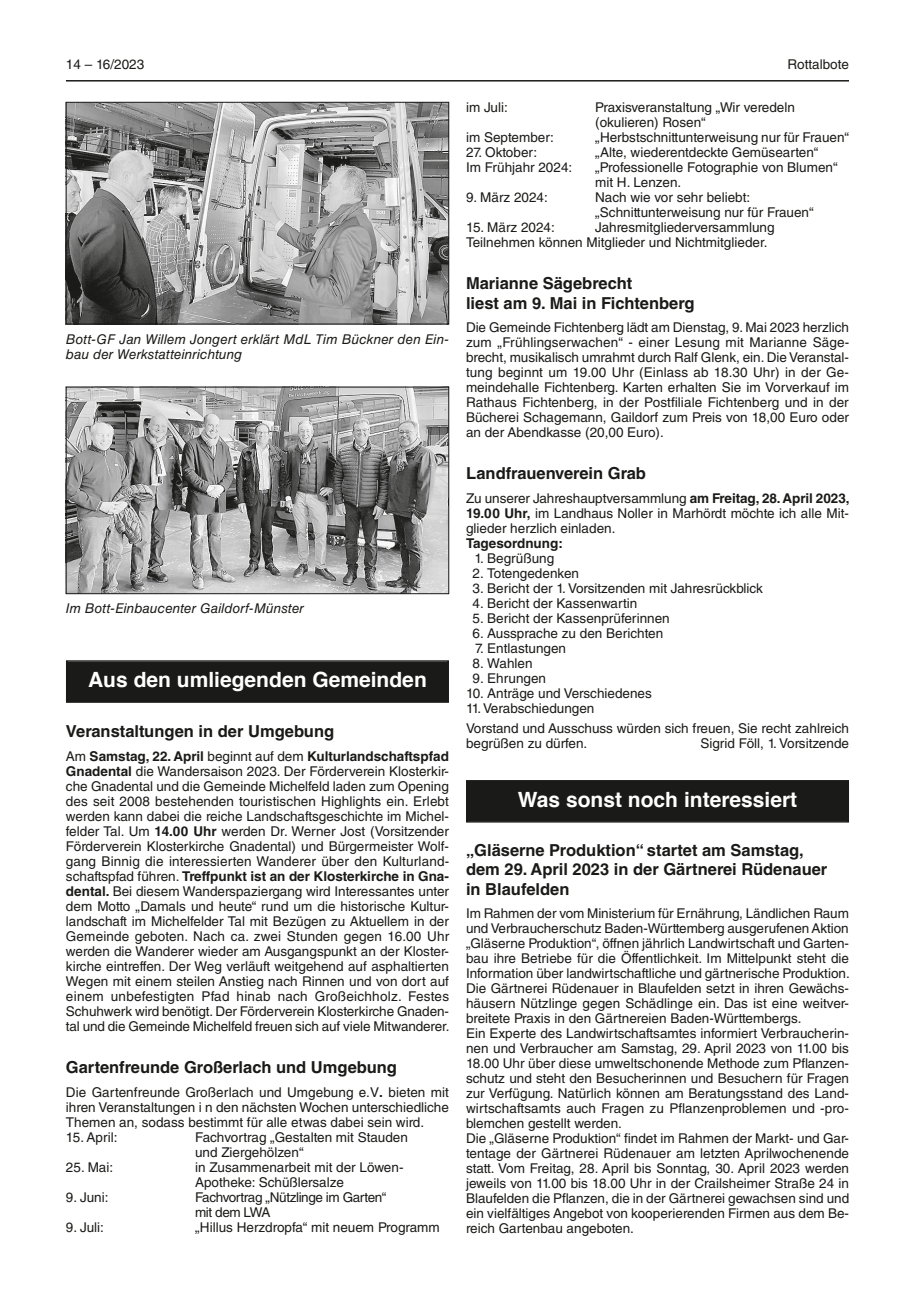
<style>
.page{position:relative;width:915px;height:1297px;background:#fff}
.page>*{position:absolute;margin:0;border:0;box-sizing:border-box;transform-origin:0 0}
.t1{font:700 21px "Helvetica";color:#fff}
.t2{font:700 16.5px/19.5px "Helvetica LT Std";color:#1a1a18}
.t3{font:13.5px/15px "Helvetica LT Std";color:#1a1a18}
.t4{font:italic 13.5px/15px "Helvetica LT Std";letter-spacing:.005em;color:#1a1a18}
.t5{font:13.5px/15px "Helvetica LT Std";letter-spacing:-.03em;color:#1a1a18}
.t6{font:700 13.5px "Helvetica LT Std";color:#1a1a18}
.s1{font-weight:700}
</style>
<div class="page">
<hr style="left:66px;top:80px;width:782px;height:2px;background:#1a1a18">
<img style="left:68px;top:104px;width:379px;height:218px">
<div style="left:66px;top:102px;width:383px;height:222px;border:1px solid #1a1a18"></div>
<img style="left:68px;top:389px;width:379px;height:203px">
<div style="left:66px;top:387px;width:383px;height:207px;border:1px solid #1a1a18"></div>
<div style="left:67px;top:662px;width:380px;height:39px;background:#1a1a18"></div>
<div style="left:66px;top:660px;width:383px;height:43px;border:2px solid #1a1a18"></div>
<div style="left:467px;top:781px;width:380px;height:40px;background:#1a1a18"></div>
<div style="left:466px;top:780px;width:382px;height:42px;border:2px solid #1a1a18"></div>
<p class="t3" style="left:66px;top:57px;width:80px">14 – 16/2023</p>
<p class="t3" style="left:787px;top:57px;width:63px">Rottalbote</p>
<p class="t4" style="left:66px;top:331px;width:384px">Bott-GF Jan Willem Jongert erklärt MdL Tim Bückner den Ein&shy;bau der Werkstatteinrichtung</p>
<p class="t4" style="left:66px;top:601px;width:239px">Im Bott-Einbaucenter Gaildorf-Münster</p>
<h1 class="t1" style="left:88px;top:663px;width:340px">Aus den umliegenden Gemeinden</h1>
<p class="t2" style="left:66px;top:721px;width:269px">Veranstaltungen in der Umgebung</p>
<p class="t3" style="left:66px;top:748px;width:385px;text-align:justify">Am <span class="s1">Samstag, 22. April</span> beginnt auf dem <span class="s1">Kulturlandschaftspfad Gnadental</span> die Wandersaison 2023. Der Förderverein Klosterkir&shy;che Gnadental und die Gemeinde Michelfeld laden zum Opening des seit 2008 bestehenden touristischen Highlights ein. Erlebt werden kann dabei die reiche Landschaftsgeschichte im Michel&shy;felder Tal. Um <span class="s1">14.00 Uhr</span> werden Dr. Werner Jost (Vorsitzender Förderverein Klosterkirche Gnadental) und Bürgermeister Wolf&shy;gang Binnig die interessierten Wanderer über den Kulturland&shy;schaftspfad führen. <span class="s1">Treffpunkt ist an der Klosterkirche in Gna&shy;dental.</span> Bei diesem Wanderspaziergang wird Interessantes unter dem Motto „Damals und heute“ rund um die historische Kultur&shy;landschaft im Michelfelder Tal mit Bezügen zu Aktuellem in der Gemeinde geboten. Nach ca. zwei Stunden gegen 16.00 Uhr werden die Wanderer wieder am Ausgangspunkt an der Kloster&shy;kirche eintreffen. Der Weg verläuft weitgehend auf asphaltierten Wegen mit einem steilen Anstieg nach Rinnen und von dort auf einem unbefestigten Pfad hinab nach Großeichholz. Festes Schuhwerk wird benötigt. Der Förderverein Klosterkirche Gnaden&shy;tal und die Gemeinde Michelfeld freuen sich auf viele Mitwanderer.</p>
<p class="t2" style="left:66px;top:1057px;width:332px">Gartenfreunde Großerlach und Umgebung</p>
<p class="t3" style="left:66px;top:1084px;width:384px;text-align:justify">Die Gartenfreunde Großerlach und Umgebung e.V<span class="s1">.</span> bieten mit ihren Veranstaltungen i n den nächsten Wochen unterschiedliche Themen an, sodass bestimmt für alle etwas dabei sein wird.</p>
<p class="t3" style="left:66px;top:1129px;width:53px">15. April:</p>
<p class="t3" style="left:195px;top:1129px;width:214px">Fachvortrag „Gestalten mit Stauden und Ziergehölzen“</p>
<p class="t3" style="left:66px;top:1159px;width:49px">25. Mai:</p>
<p class="t3" style="left:195px;top:1159px;width:210px">in Zusammenarbeit mit der Löwen-<br>Apotheke: Schüßlersalze</p>
<p class="t3" style="left:66px;top:1189px;width:44px">9. Juni:</p>
<p class="t5" style="left:195px;top:1189px;width:193px">Fachvortrag „Nützlinge im Garten“ mit dem LWA</p>
<p class="t3" style="left:66px;top:1219px;width:39px">9. Juli:</p>
<p class="t3" style="left:195px;top:1219px;width:246px">„Hillus Herzdropfa“ mit neuem Programm</p>
<p class="t3" style="left:466px;top:99px;width:43px">im Juli:</p>
<p class="t3" style="left:595px;top:99px;width:201px">Praxisveranstaltung „Wir veredeln (okulieren) Rosen“</p>
<p class="t3" style="left:466px;top:129px;width:89px">im September:</p>
<p class="t3" style="left:595px;top:129px;width:255px">„Herbstschnittunterweisung nur für Frauen“</p>
<p class="t3" style="left:466px;top:144px;width:73px">27. Oktober:</p>
<p class="t3" style="left:595px;top:144px;width:225px">„Alte, wiederentdeckte Gemüsearten“</p>
<p class="t3" style="left:466px;top:159px;width:108px">Im Frühjahr 2024:</p>
<p class="t3" style="left:595px;top:159px;width:244px">„Professionelle Fotographie von Blumen“ mit H. Lenzen.</p>
<p class="t3" style="left:466px;top:189px;width:83px">9. März 2024:</p>
<p class="t3" style="left:595px;top:189px;width:220px">Nach wie vor sehr beliebt: „Schnittunterweisung nur für Frauen“</p>
<p class="t3" style="left:466px;top:219px;width:90px">15. März 2024:</p>
<p class="t3" style="left:466px;top:219px;width:310px;text-indent:129px">Jahresmitgliederversammlung<br>Teilnehmen können Mitglieder und Nichtmitglieder.</p>
<p class="t2" style="left:466px;top:273px;width:230px">Marianne Sägebrecht<br>liest am 9. Mai in Fichtenberg</p>
<p class="t3" style="left:466px;top:320px;width:384px;text-align:justify">Die Gemeinde Fichtenberg lädt am Dienstag, 9. Mai 2023 herzlich zum „Frühlingserwachen“ - einer Lesung mit Marianne Säge&shy;brecht, musikalisch umrahmt durch Ralf Glenk, ein. Die Veranstal&shy;tung beginnt um 19.00 Uhr (Einlass ab 18.30 Uhr) in der Ge&shy;meindehalle Fichtenberg. Karten erhalten Sie im Vorverkauf im Rathaus Fichtenberg, in der Postfiliale Fichtenberg und in der Bücherei Schagemann, Gaildorf zum Preis von 18,00 Euro oder an der Abendkasse (20,00 Euro).</p>
<p class="t2" style="left:466px;top:464px;width:181px">Landfrauenverein Grab</p>
<p class="t3" style="left:466px;top:491px;width:385px;text-align:justify">Zu unserer Jahreshauptversammlung <span class="s1">am Freitag, 28. April 2023, 19.00 Uhr,</span> im Landhaus Noller in Marhördt möchte ich alle Mit&shy;glieder herzlich einladen.</p>
<p class="t6" style="left:466px;top:535px;width:98px">Tagesordnung:</p>
<p class="t3" style="left:474px;top:551px;width:81px">1. Begrüßung</p>
<p class="t3" style="left:472px;top:566px;width:108px">2. Totengedenken</p>
<p class="t3" style="left:472px;top:581px;width:292px">3. Bericht der 1. Vorsitzenden mit Jahresrückblick</p>
<p class="t3" style="left:472px;top:596px;width:166px">4. Bericht der Kassenwartin</p>
<p class="t3" style="left:472px;top:611px;width:198px">5. Bericht der Kassenprüferinnen</p>
<p class="t3" style="left:472px;top:626px;width:192px">6. Aussprache zu den Berichten</p>
<p class="t3" style="left:475px;top:641px;width:92px">7. Entlastungen</p>
<p class="t3" style="left:472px;top:656px;width:61px">8. Wahlen</p>
<p class="t3" style="left:472px;top:671px;width:75px">9. Ehrungen</p>
<p class="t3" style="left:466px;top:686px;width:187px">10. Anträge und Verschiedenes<br>11.Verabschiedungen</p>
<p class="t3" style="left:466px;top:720px;width:384px">Vorstand und Ausschuss würden sich freuen, Sie recht zahlreich begrüßen zu dürfen.</p>
<p class="t3" style="left:700px;top:735px;width:150px">Sigrid Föll, 1. Vorsitzende</p>
<h1 class="t1" style="left:517px;top:783px;width:281px">Was sonst noch interessiert</h1>
<p class="t2" style="left:466px;top:840px;width:363px">„Gläserne Produktion“ startet am Samstag, dem 29. April 2023 in der Gärtnerei Rüdenauer in Blaufelden</p>
<p class="t3" style="left:466px;top:906px;width:385px">Im Rahmen der vom Ministerium für Ernährung, Ländlichen Raum und Verbraucherschutz Baden-Württemberg ausgerufenen Aktion „Gläserne Produktion“, öffnen jährlich Landwirtschaft und Garten&shy;bau ihre Betriebe für die Öffentlichkeit. Im Mittelpunkt steht die Information über landwirtschaftliche und gärtnerische Produktion.<br>Die Gärtnerei Rüdenauer in Blaufelden setzt in ihren Gewächs&shy;häusern Nützlinge gegen Schädlinge ein. Das ist eine weitver&shy;breitete Praxis in den Gärtnereien Baden-Württembergs.<br>Ein Experte des Landwirtschaftsamtes informiert Verbraucherin&shy;nen und Verbraucher am Samstag, 29. April 2023 von 11.00 bis 18.00 Uhr über diese umweltschonende Methode zum Pflanzen&shy;schutz und steht den Besucherinnen und Besuchern für Fragen zur Verfügung. Natürlich können am Beratungsstand des Land&shy;wirtschaftsamts auch Fragen zu Pflanzenproblemen und -pro&shy;blemchen gestellt werden.<br>Die „Gläserne Produktion“ findet im Rahmen der Markt- und Gar&shy;tentage der Gärtnerei Rüdenauer am letzten Aprilwochenende statt. Vom Freitag, 28. April bis Sonntag, 30. April 2023 werden jeweils von 11.00 bis 18.00 Uhr in der Crailsheimer Straße 24 in Blaufelden die Pflanzen, die in der Gärtnerei gewachsen sind und ein vielfältiges Angebot von kooperierenden Firmen aus dem Be&shy;reich Gartenbau angeboten.</p>
</div>
